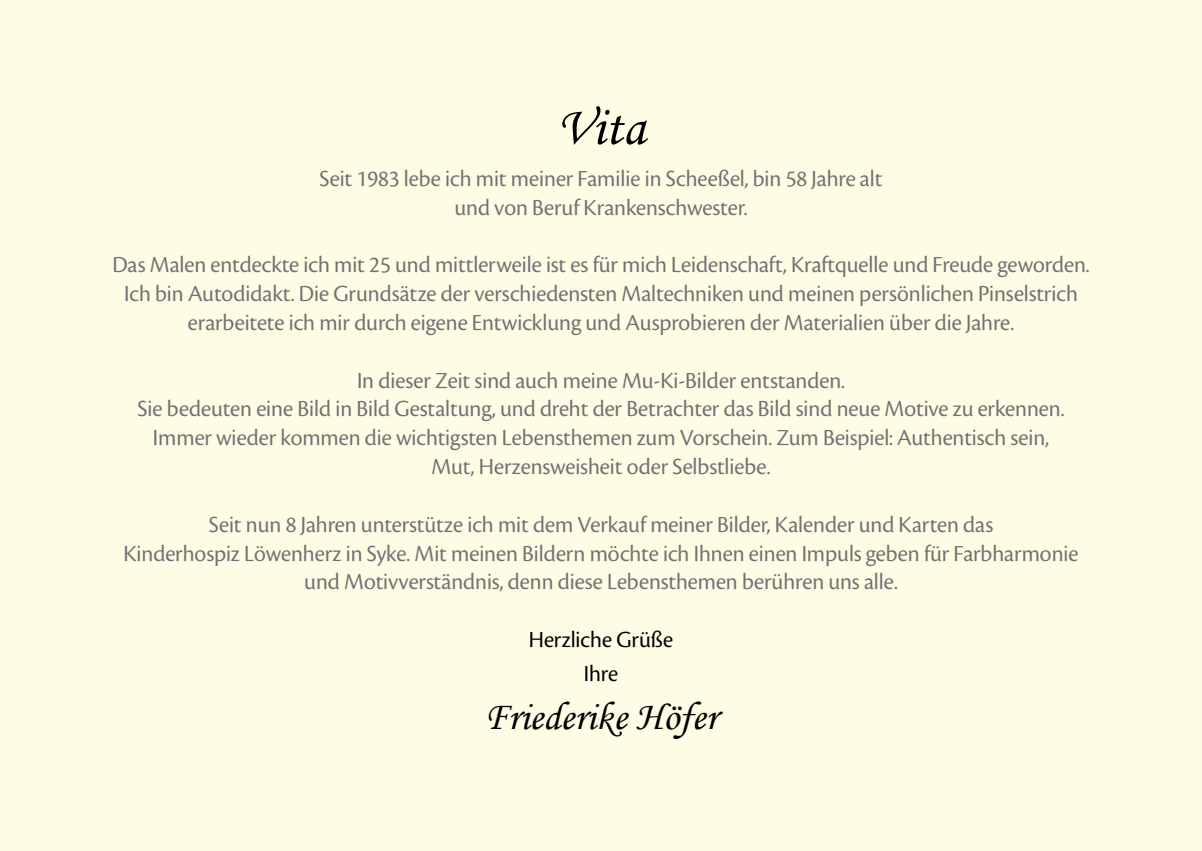
<style>
.page{position:relative;width:1202px;height:851px;background:#fff}
.page>*{position:absolute;margin:0;border:0;box-sizing:border-box;transform-origin:0 0}
.t1{font:54.6px "Monotype Corsiva";color:#000}
.t2{font:40px "Monotype Corsiva";color:#000}
.t3{font:24px/28.8px "Cronos Pro Disp";color:#707173;text-align:center}
.t4{font:24px/33.6px "Cronos Pro Disp";color:#000;text-align:center}
</style>
<div class="page">
<div style="left:0;top:0;width:1202px;height:850px;background:#fffce5"></div>
<h1 class="t1" style="left:557px;top:94px;width:90px">Vita</h1>
<p class="t3" style="left:319px;top:164px;width:564px">Seit 1983 lebe ich mit meiner Familie in Scheeßel, bin 58 Jahre alt und von Beruf Krankenschwester.</p>
<p class="t3" style="left:112px;top:250px;width:979px">Das Malen entdeckte ich mit 25 und mittlerweile ist es für mich Leidenschaft, Kraftquelle und Freude geworden.<br>Ich bin Autodidakt. Die Grundsätze der verschiedensten Maltechniken und meinen persönlichen Pinselstrich erarbeitete ich mir durch eigene Entwicklung und Ausprobieren der Materialien über die Jahre.</p>
<p class="t3" style="left:138px;top:365px;width:928px">In dieser Zeit sind auch meine Mu-Ki-Bilder entstanden.<br>Sie bedeuten eine Bild in Bild Gestaltung, und dreht der Betrachter das Bild sind neue Motive zu erkennen.<br>Immer wieder kommen die wichtigsten Lebensthemen zum Vorschein. Zum Beispiel: Authentisch sein, Mut, Herzensweisheit oder Selbstliebe.</p>
<p class="t3" style="left:123px;top:509px;width:957px">Seit nun 8 Jahren unterstütze ich mit dem Verkauf meiner Bilder, Kalender und Karten das<br>Kinderhospiz Löwenherz in Syke. Mit meinen Bildern möchte ich Ihnen einen Impuls geben für Farbharmonie und Motivverständnis, denn diese Lebensthemen berühren uns alle.</p>
<p class="t4" style="left:529px;top:622px;width:146px">Herzliche Grüße<br>Ihre</p>
<h2 class="t2" style="left:485px;top:692px;width:234px">Friederike Höfer</h2>
</div>
